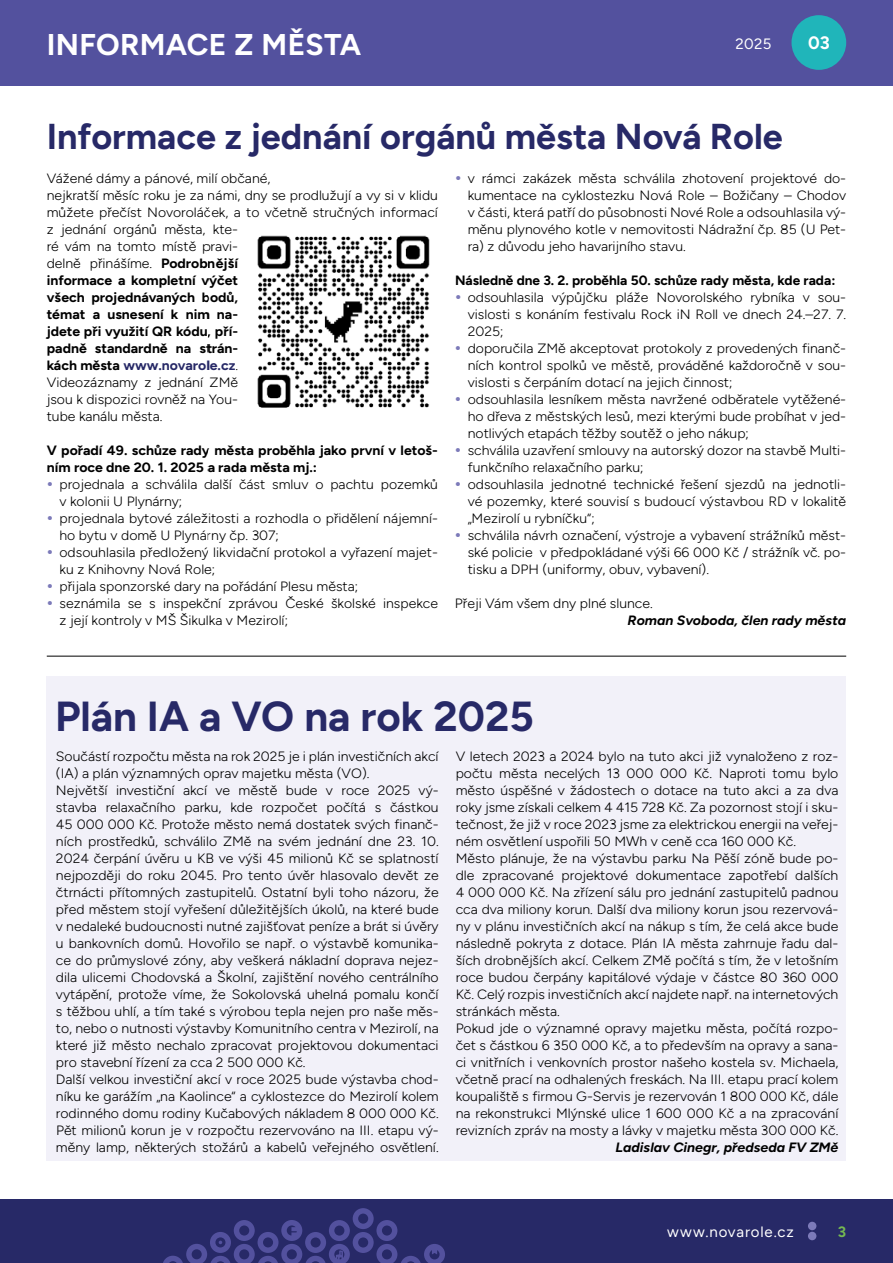
<style>
.page{position:relative;width:893px;height:1263px;background:#fff}
.page>*{position:absolute;margin:0;border:0;box-sizing:border-box;transform-origin:0 0}
.t1{font:700 42px "Figtree";color:#272967}
.t2{font:700 36px "Figtree";color:#272967}
.t3{font:700 30px "Figtree";letter-spacing:.01em;color:#fff}
.t4{font:700 18px "Figtree";color:#fff}
.t5{font:15px "Figtree";letter-spacing:.055em;color:#fff}
.t6{font:700 15px "Figtree";color:#75b952}
.t7{font:300 13.5px/17px "Figtree";color:#000;scale:1.04 1}
.t8{font:700 13.5px/17px "Figtree";color:#000;scale:1.04 1}
.t9{font:italic 700 13.5px "Figtree";color:#000;scale:1.04 1}
.t10{font:700 13.5px "Figtree";color:#000}
.s1{font-weight:700}
.s2{font-weight:700;color:#272967}
.s3{color:#7c7ab9}
</style>
<div class="page">
<div style="left:0;top:1199px;width:893px;height:64px;background:#272967"></div>
<div style="left:0;top:0;width:893px;height:85px;background:#53519e"></div>
<div style="left:808px;top:1222px;width:8px;height:8px;background:#7c7ab9;border-radius:50%"></div>
<div style="left:808px;top:1232px;width:8px;height:8px;background:#7c7ab9;border-radius:50%"></div>
<svg style="left:163px;top:1208px;width:282px;height:55px"></svg>
<div style="left:791px;top:15px;width:55px;height:55px;background:#20b5ba;border-radius:50%"></div>
<div style="left:47px;top:676px;width:799px;height:485px;background:#f2f1f9"></div>
<hr style="left:47px;top:656px;width:799px;height:1px;background:#000">
<img style="left:257px;top:235px;width:173px;height:173px">
<h3 class="t3" style="left:47px;top:27px;width:316px">INFORMACE Z MĚSTA</h3>
<p class="t5" style="left:736px;top:36px;width:37px">2025</p>
<h3 class="t4" style="left:808px;top:32px;width:23px">03</h3>
<h2 class="t2" style="left:47px;top:115px;width:738px">Informace z jednání orgánů města Nová Role</h2>
<p class="t7" style="left:47px;top:170px;width:378px">Vážené dámy a pánové, milí občané,<br>nejkratší měsíc roku je za námi, dny se prodlužují a vy si v klidu můžete přečíst Novoroláček, a to včetně stručných informací z jednání orgánů města, kte-<br>ré vám na tomto místě pravi-<br>delně přinášíme. <span class="s1">Podrobnější<br>informace a kompletní výčet<br>všech projednávaných bodů,<br>témat a usnesení k nim na-<br>jdete při využití QR kódu, pří-<br>padně standardně na strán-<br>kách města</span> <span class="s2">www.novarole.cz</span>.<br>Videozáznamy z jednání ZMě<br>jsou k dispozici rovněž na You-<br>tube kanálu města.</p>
<p class="t8" style="left:47px;top:442px;width:378px">V pořadí 49. schůze rady města proběhla jako první v letoš&shy;ním roce dne 20. 1. 2025 a rada města mj.:</p>
<p class="t7" style="left:60px;top:476px;width:365px;text-indent:-13px"><span class="s3">•</span> projednala a schválila další část smluv o pachtu pozemků v kolonii U Plynárny;</p>
<p class="t7" style="left:60px;top:510px;width:365px;text-indent:-13px"><span class="s3">•</span> projednala bytové záležitosti a rozhodla o přidělení nájemní&shy;ho bytu v domě U Plynárny čp. 307;</p>
<p class="t7" style="left:60px;top:544px;width:365px;text-indent:-13px"><span class="s3">•</span> odsouhlasila předložený likvidační protokol a vyřazení majet&shy;ku z Knihovny Nová Role;</p>
<p class="t7" style="left:47px;top:578px;width:301px"><span class="s3">•</span> přijala sponzorské dary na pořádání Plesu města;</p>
<p class="t7" style="left:60px;top:595px;width:365px;text-indent:-13px"><span class="s3">•</span> seznámila se s inspekční zprávou České školské inspekce z její kontroly v MŠ Šikulka v Mezirolí;</p>
<p class="t7" style="left:468px;top:170px;width:365px;text-align:justify;text-indent:-13px"><span class="s3">•</span> v rámci zakázek města schválila zhotovení projektové do&shy;kumentace na cyklostezku Nová Role – Božičany – Chodov v části, která patří do působnosti Nové Role a odsouhlasila vý&shy;měnu plynového kotle v nemovitosti Nádražní čp. 85 (U Pet&shy;ra) z důvodu jeho havarijního stavu.</p>
<p class="t10" style="left:455px;top:272px;width:382px">Následně dne 3. 2. proběhla 50. schůze rady města, kde rada:</p>
<p class="t7" style="left:468px;top:289px;width:365px;text-align:justify;text-indent:-13px"><span class="s3">•</span> odsouhlasila výpůjčku pláže Novorolského rybníka v sou&shy;vislosti s konáním festivalu Rock iN Roll ve dnech 24.–27. 7.<br>2025;</p>
<p class="t7" style="left:468px;top:340px;width:365px;text-align:justify;text-indent:-13px"><span class="s3">•</span> doporučila ZMě akceptovat protokoly z provedených finanč&shy;ních kontrol spolků ve městě, prováděné každoročně v sou&shy;vislosti s čerpáním dotací na jejich činnost;</p>
<p class="t7" style="left:468px;top:391px;width:365px;text-align:justify;text-indent:-13px"><span class="s3">•</span> odsouhlasila lesníkem města navržené odběratele vytěžené&shy;ho dřeva z městských lesů, mezi kterými bude probíhat v jed&shy;notlivých etapách těžby soutěž o jeho nákup;</p>
<p class="t7" style="left:468px;top:442px;width:365px;text-indent:-13px"><span class="s3">•</span> schválila uzavření smlouvy na autorský dozor na stavbě Multi&shy;funkčního relaxačního parku;</p>
<p class="t7" style="left:468px;top:476px;width:365px;text-align:justify;text-indent:-13px"><span class="s3">•</span> odsouhlasila jednotné technické řešení sjezdů na jednotli&shy;vé pozemky, které souvisí s budoucí výstavbou RD v lokalitě „Mezirolí u rybníčku“;</p>
<p class="t7" style="left:468px;top:527px;width:365px;text-align:justify;text-indent:-13px"><span class="s3">•</span> schválila návrh označení, výstroje a vybavení strážníků měst&shy;ské policie v předpokládané výši 66 000 Kč / strážník vč. po&shy;tisku a DPH (uniformy, obuv, vybavení).</p>
<p class="t7" style="left:455px;top:595px;width:192px">Přeji Vám všem dny plné slunce.</p>
<p class="t9" style="left:628px;top:612px;width:212px">Roman Svoboda, člen rady města</p>
<h1 class="t1" style="left:55px;top:691px;width:480px">Plán IA a VO na rok 2025</h1>
<p class="t7" style="left:56px;top:748px;width:369px">Součástí rozpočtu města na rok 2025 je i plán investičních akcí (IA) a plán významných oprav majetku města (VO).<br>Největší investiční akcí ve městě bude v roce 2025 vý&shy;stavba relaxačního parku, kde rozpočet počítá s částkou 45 000 000 Kč. Protože město nemá dostatek svých finanč&shy;ních prostředků, schválilo ZMě na svém jednání dne 23. 10.<br>2024 čerpání úvěru u KB ve výši 45 milionů Kč se splatností nejpozději do roku 2045. Pro tento úvěr hlasovalo devět ze čtrnácti přítomných zastupitelů. Ostatní byli toho názoru, že před městem stojí vyřešení důležitějších úkolů, na které bude v nedaleké budoucnosti nutné zajišťovat peníze a brát si úvěry u bankovních domů. Hovořilo se např. o výstavbě komunika&shy;ce do průmyslové zóny, aby veškerá nákladní doprava nejez&shy;dila ulicemi Chodovská a Školní, zajištění nového centrálního vytápění, protože víme, že Sokolovská uhelná pomalu končí s těžbou uhlí, a tím také s výrobou tepla nejen pro naše měs&shy;to, nebo o nutnosti výstavby Komunitního centra v Mezirolí, na které již město nechalo zpracovat projektovou dokumentaci pro stavební řízení za cca 2 500 000 Kč.<br>Další velkou investiční akcí v roce 2025 bude výstavba chod&shy;níku ke garážím „na Kaolince“ a cyklostezce do Mezirolí kolem rodinného domu rodiny Kučabových nákladem 8 000 000 Kč.<br>Pět milionů korun je v rozpočtu rezervováno na III. etapu vý&shy;měny lamp, některých stožárů a kabelů veřejného osvětlení.</p>
<p class="t7" style="left:456px;top:748px;width:370px">V letech 2023 a 2024 bylo na tuto akci již vynaloženo z roz&shy;počtu města necelých 13 000 000 Kč. Naproti tomu bylo město úspěšné v žádostech o dotace na tuto akci a za dva roky jsme získali celkem 4 415 728 Kč. Za pozornost stojí i sku&shy;tečnost, že již v roce 2023 jsme za elektrickou energii na veřej&shy;ném osvětlení uspořili 50 MWh v ceně cca 160 000 Kč.<br>Město plánuje, že na výstavbu parku Na Pěší zóně bude po&shy;dle zpracované projektové dokumentace zapotřebí dalších 4 000 000 Kč. Na zřízení sálu pro jednání zastupitelů padnou cca dva miliony korun. Další dva miliony korun jsou rezervová&shy;ny v plánu investičních akcí na nákup s tím, že celá akce bude následně pokryta z dotace. Plán IA města zahrnuje řadu dal&shy;ších drobnějších akcí. Celkem ZMě počítá s tím, že v letošním roce budou čerpány kapitálové výdaje v částce 80 360 000<br>Kč. Celý rozpis investičních akcí najdete např. na internetových stránkách města.<br>Pokud jde o významné opravy majetku města, počítá rozpo&shy;čet s částkou 6 350 000 Kč, a to především na opravy a sana&shy;ci vnitřních i venkovních prostor našeho kostela sv. Michaela, včetně prací na odhalených freskách. Na III. etapu prací kolem koupaliště s firmou G-Servis je rezervován 1 800 000 Kč, dále na rekonstrukci Mlýnské ulice 1 600 000 Kč a na zpracování revizních zpráv na mosty a lávky v majetku města 300 000 Kč.</p>
<p class="t9" style="left:616px;top:1139px;width:216px">Ladislav Cinegr, předseda FV ZMě</p>
<p class="t5" style="left:667px;top:1224px;width:128px">www.novarole.cz</p>
<p class="t6" style="left:838px;top:1223px;width:10px">3</p>
</div>
